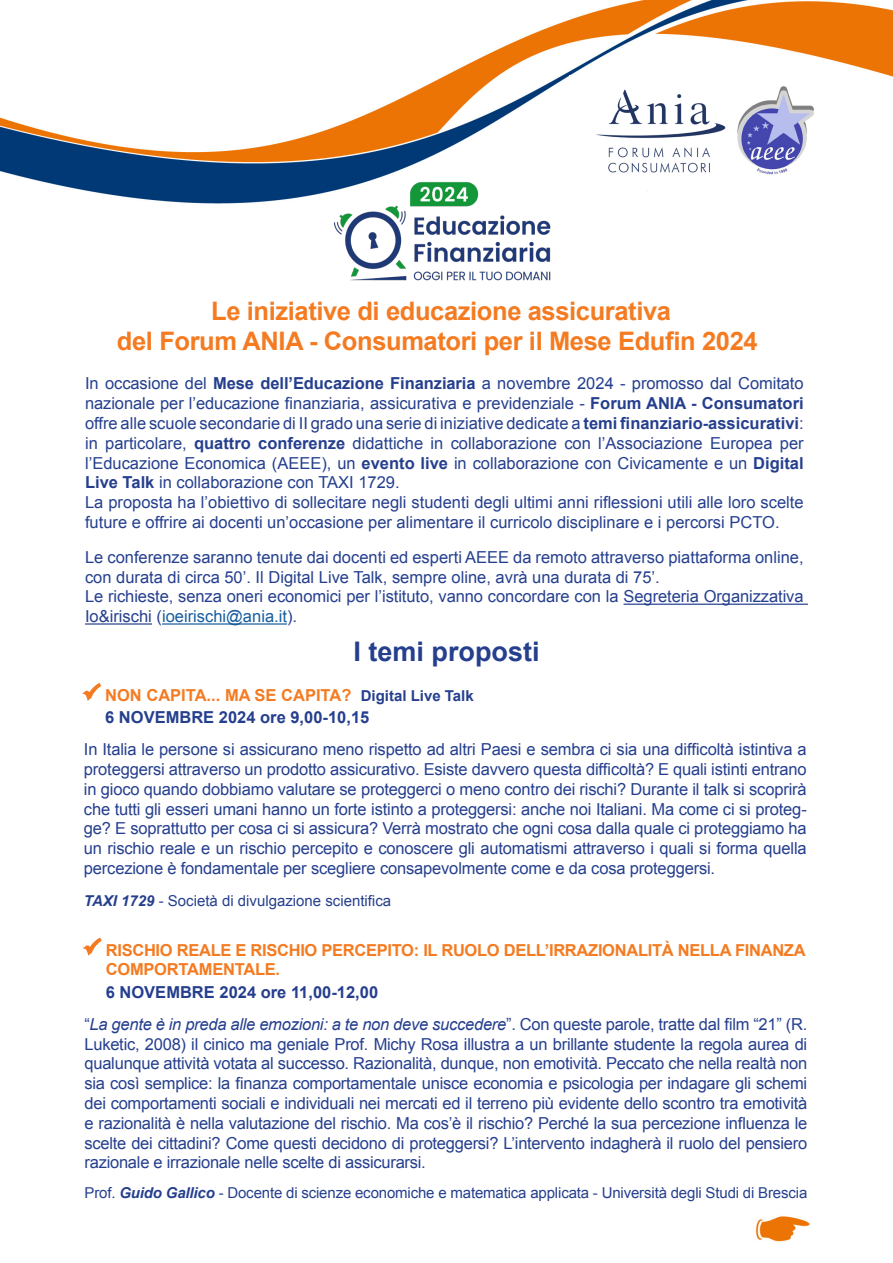
<style>
.page{position:relative;width:893px;height:1263px;background:#fff}
.page>*{position:absolute;margin:0;border:0;box-sizing:border-box;transform-origin:0 0}
.t1{font:700 27px "Arial";color:#253f8e}
.t2{font:700 25.5px "Arial";letter-spacing:-.015em;color:#f47b21}
.t3{font:16.5px/19.8px "Arial";color:#253f8e;text-align:justify}
.t4{font:700 16.5px/19.8px "Arial";letter-spacing:-.02em;color:#f47b21}
.t5{font:700 16.5px "Arial";color:#253f8e}
.t6{font:700 16.5px "Arial";color:#f47b21}
.t7{font:15px "Arial";letter-spacing:-.01em;color:#253f8e}
.s1{font-weight:700}
.s2{color:#175d9e}
.s3{font-size:15px;color:#253f8e}
.s4{font-weight:700;font-style:italic}
.s5{font-style:italic}
</style>
<div class="page">
<img style="left:0;top:0;width:893px;height:204px">
<img style="left:569px;top:76px;width:185px;height:110px">
<img style="left:736px;top:87px;width:87px;height:89px">
<hr style="left:624px;top:604px;width:184px;height:1px;background:#253f8e">
<hr style="left:85px;top:623px;width:67px;height:2px;background:#253f8e">
<hr style="left:162px;top:623px;width:125px;height:2px;background:#175d9e">
<img style="left:755px;top:1216px;width:55px;height:26px">
<img style="left:332px;top:144px;width:219px;height:137px">
<div style="left:85px;top:32px;width:188px;height:102px;background:#fff"></div>
<svg style="left:82px;top:683px;width:20px;height:18px"></svg>
<svg style="left:83px;top:937px;width:19px;height:19px"></svg>
<p class="t2" style="left:211px;top:294px;width:461px">Le iniziative di educazione assicurativa</p>
<p class="t2" style="left:117px;top:324px;width:642px">del Forum ANIA - Consumatori per il Mese Edufin 2024</p>
<p class="t3" style="left:85px;top:374px;width:720px">In occasione del <span class="s1">Mese dell’Educazione Finanziaria</span> a novembre 2024 - promosso dal Comitato nazionale per l’educazione finanziaria, assicurativa e previdenziale - <span class="s1">Forum ANIA - Consumatori </span>offre alle scuole secondarie di II grado una serie di iniziative dedicate a <span class="s1">temi finanziario-assicurativi</span>: in particolare, <span class="s1">quattro conferenze</span> didattiche in collaborazione con l’Associazione Europea per l’Educazione Economica (AEEE), un <span class="s1">evento live</span> in collaborazione con Civicamente e un <span class="s1">Digital Live Talk</span> in collaborazione con TAXI 1729.</p>
<p class="t3" style="left:85px;top:493px;width:720px">La proposta ha l’obiettivo di sollecitare negli studenti degli ultimi anni riflessioni utili alle loro scelte future e offrire ai docenti un’occasione per alimentare il curricolo disciplinare e i percorsi PCTO.</p>
<p class="t3" style="left:85px;top:547px;width:720px">Le conferenze saranno tenute dai docenti ed esperti AEEE da remoto attraverso piattaforma online, con durata di circa 50’. Il Digital Live Talk, sempre oline, avrà una durata di 75’.</p>
<p class="t3" style="left:85px;top:587px;width:720px">Le richieste, senza oneri economici per l’istituto, vanno concordare con la Segreteria Organizzativa<br>Io&amp;irischi (<span class="s2">ioeirischi@ania.it</span>).</p>
<p class="t1" style="left:353px;top:633px;width:188px">I temi proposti</p>
<p class="t6" style="left:105px;top:684px;width:370px">NON CAPITA... MA SE CAPITA? <span class="s3">Digital Live Talk</span></p>
<p class="t5" style="left:105px;top:707px;width:266px">6 NOVEMBRE 2024 ore 9,00-10,15</p>
<p class="t3" style="left:84px;top:740px;width:724px">In Italia le persone si assicurano meno rispetto ad altri Paesi e sembra ci sia una difficoltà istintiva a proteggersi attraverso un prodotto assicurativo. Esiste davvero questa difficoltà? E quali istinti entrano in gioco quando dobbiamo valutare se proteggerci o meno contro dei rischi? Durante il talk si scoprirà che tutti gli esseri umani hanno un forte istinto a proteggersi: anche noi Italiani. Ma come ci si proteg&shy;ge? E soprattutto per cosa ci si assicura? Verrà mostrato che ogni cosa dalla quale ci proteggiamo ha un rischio reale e un rischio percepito e conoscere gli automatismi attraverso i quali si forma quella percezione è fondamentale per scegliere consapevolmente come e da cosa proteggersi.</p>
<p class="t7" style="left:84px;top:891px;width:309px"><span class="s4">TAXI 1729</span> - Società di divulgazione scientifica</p>
<p class="t4" style="left:106px;top:940px;width:701px">RISCHIO REALE E RISCHIO PERCEPITO: IL RUOLO DELL’IRRAZIONALITÀ NELLA FINANZA<br>COMPORTAMENTALE.</p>
<p class="t5" style="left:106px;top:981px;width:274px">6 NOVEMBRE 2024 ore 11,00-12,00</p>
<p class="t3" style="left:85px;top:1014px;width:724px">“<span class="s5">La gente è in preda alle emozioni: a te non deve succedere</span>”. Con queste parole, tratte dal film “21” (R.<br>Luketic, 2008) il cinico ma geniale Prof. Michy Rosa illustra a un brillante studente la regola aurea di qualunque attività votata al successo. Razionalità, dunque, non emotività. Peccato che nella realtà non sia così semplice: la finanza comportamentale unisce economia e psicologia per indagare gli schemi dei comportamenti sociali e individuali nei mercati ed il terreno più evidente dello scontro tra emotività e razionalità è nella valutazione del rischio. Ma cos’è il rischio? Perché la sua percezione influenza le scelte dei cittadini? Come questi decidono di proteggersi? L’intervento indagherà il ruolo del pensiero razionale e irrazionale nelle scelte di assicurarsi.</p>
<p class="t7" style="left:85px;top:1183px;width:724px">Prof. <span class="s4">Guido Gallico</span> - Docente di scienze economiche e matematica applicata - Università degli Studi di Brescia</p>
</div>
